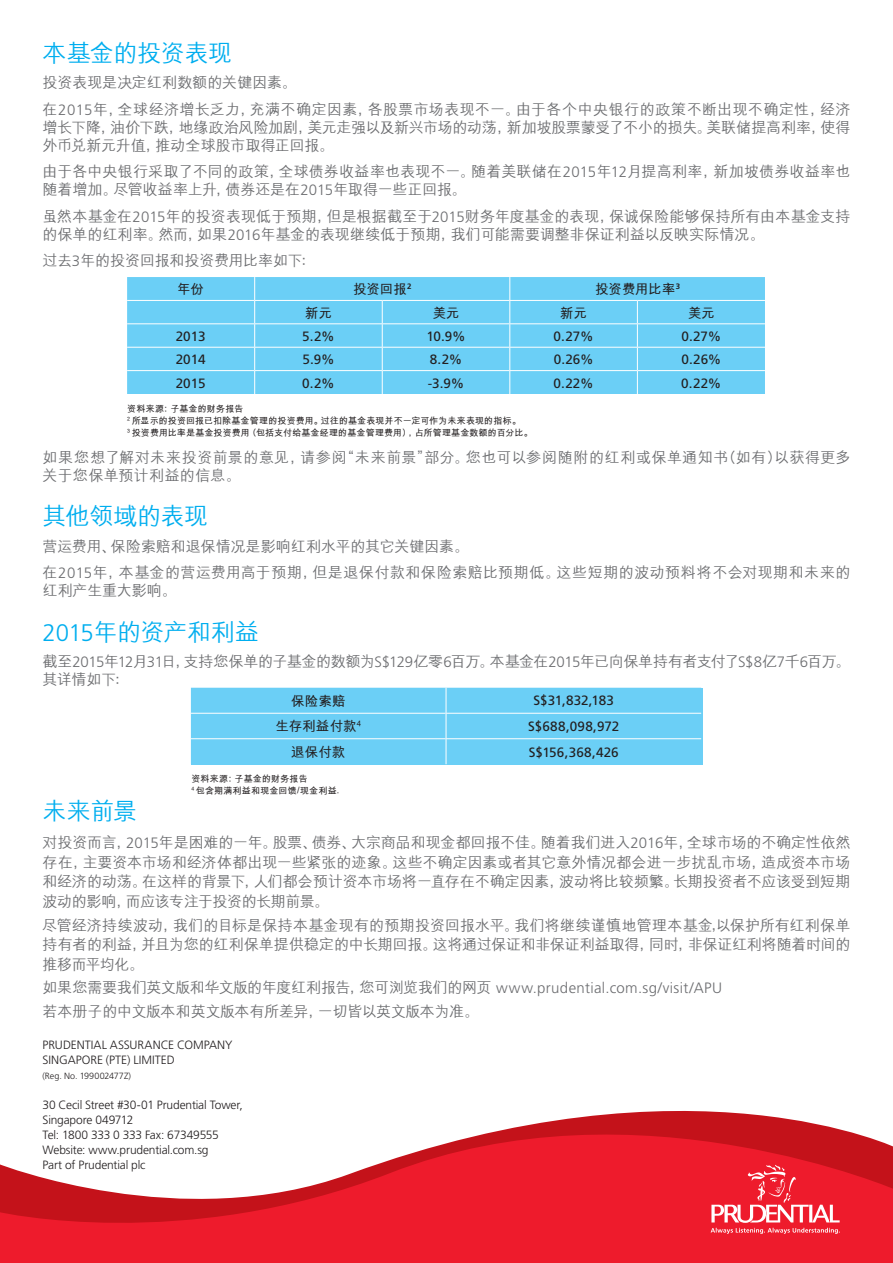
<style>
.page{position:relative;width:893px;height:1263px;background:#fff}
.page>*{position:absolute;margin:0;border:0;box-sizing:border-box;transform-origin:0 0}
.t1{font:500 24px "M Hei GB";letter-spacing:-.015em;color:#00aeef}
.body_copy{font:500 15px/18px "M Hei GB";letter-spacing:-.005em;color:#6c6d70;text-align:justify}
.body_copy-2{font:500 15px/18px "M Hei GB";letter-spacing:.035em;color:#6c6d70}
.body_copy-3{font:500 15px/18px "M Hei GB";letter-spacing:.03em;color:#6c6d70}
.t2{font:13.5px "Frutiger LT Std";color:#231f20}
.t3{font:700 13.5px "M Hei GB";color:#231f20}
.t4{font:13.5px "Frutiger LT Std";letter-spacing:.02em;color:#231f20}
.t5{font:300 12px/15px "Frutiger LT Std";letter-spacing:-.01em;color:#231f20}
.t6{font:700 9px "M Hei GB";letter-spacing:.015em;color:#231f20}
.t7{font:300 9px "Frutiger LT Std";color:#231f20}
.s1{font-family:"Frutiger LT Std";font-weight:300}
.s2{font-family:"ST Heiti TC";font-weight:300}
</style>
<div class="page">
<svg style="left:0;top:1110px;width:893px;height:153px;fill:#ee1b2c"></svg>
<svg style="left:711px;top:1165px;width:129px;height:69px;background:#f0414f"></svg>
<div style="left:127px;top:277px;width:638px;height:117px;background:#6bcff6"></div>
<hr style="left:127px;top:300px;width:128px;height:1px;background:#fff">
<hr style="left:255px;top:300px;width:127px;height:1px;background:#fff">
<hr style="left:382px;top:300px;width:128px;height:1px;background:#fff">
<hr style="left:510px;top:300px;width:127px;height:1px;background:#fff">
<hr style="left:637px;top:300px;width:128px;height:1px;background:#fff">
<hr style="left:127px;top:323px;width:128px;height:1px;background:#fff">
<hr style="left:255px;top:323px;width:127px;height:1px;background:#fff">
<hr style="left:382px;top:323px;width:128px;height:1px;background:#fff">
<hr style="left:510px;top:323px;width:127px;height:1px;background:#fff">
<hr style="left:637px;top:323px;width:128px;height:1px;background:#fff">
<hr style="left:127px;top:347px;width:128px;height:1px;background:#fff">
<hr style="left:255px;top:347px;width:127px;height:1px;background:#fff">
<hr style="left:382px;top:347px;width:128px;height:1px;background:#fff">
<hr style="left:510px;top:347px;width:127px;height:1px;background:#fff">
<hr style="left:637px;top:347px;width:128px;height:1px;background:#fff">
<hr style="left:127px;top:370px;width:128px;height:1px;background:#fff">
<hr style="left:255px;top:370px;width:127px;height:1px;background:#fff">
<svg style="left:254px;top:277px;width:1px;height:117px"></svg>
<hr style="left:382px;top:370px;width:128px;height:1px;background:#fff">
<svg style="left:382px;top:301px;width:1px;height:93px"></svg>
<hr style="left:510px;top:370px;width:127px;height:1px;background:#fff">
<svg style="left:509px;top:277px;width:1px;height:117px"></svg>
<hr style="left:637px;top:370px;width:128px;height:1px;background:#fff">
<svg style="left:637px;top:301px;width:1px;height:93px"></svg>
<div style="left:191px;top:688px;width:510px;height:76px;background:#6bcff6"></div>
<p class="t1" style="left:43px;top:41px;width:191px">本基金的投资表现</p>
<p class="body_copy" style="left:43px;top:74px;width:256px">投资表现是决定红利数额的关键因素。</p>
<p class="body_copy" style="left:43px;top:100px;width:809px">在<span class="s1">2015</span>年，全球经济增长乏力，充满不确定因素，各股票市场表现不一。由于各个中央银行的<span class="s2">政</span>策不断出现不确定性，经济增长下降，油价下跌，地缘<span class="s2">政</span>治风险加剧，美元走强以及新兴市场的动荡，新加坡股票蒙受了不小的损失。美联储提高利率，使得外币兑新元升值，推动全球股市取得正回报。</p>
<p class="body_copy" style="left:43px;top:163px;width:809px">由于各中央银行采取了不同的<span class="s2">政</span>策，全球债券收益率也表现不一。随着美联储在<span class="s1">2015</span>年<span class="s1">12</span>月提高利率，新加坡债券收益率也随着增加。尽管收益率上升，债券还是在<span class="s1">2015</span>年取得一些正回报。</p>
<p class="body_copy" style="left:43px;top:207px;width:809px">虽然本基金在<span class="s1">2015</span>年的投资表现低于预期，但是根据截至于<span class="s1">2015</span>财务年度基金的表现，保诚保险能够保持所有由本基金支持的保单的红利率。然而，如果<span class="s1">2016</span>年基金的表现继续低于预期，我们可能需要调整非保证利益以反映实际情况。</p>
<p class="body_copy" style="left:43px;top:252px;width:275px">过去<span class="s1">3</span>年的投资回报和投资费用比率如下：</p>
<p class="t3" style="left:177px;top:282px;width:28px">年份</p>
<p class="t3" style="left:353px;top:282px;width:60px">投资回报<sup>2</sup></p>
<p class="t3" style="left:595px;top:282px;width:87px">投资费用比率<sup>3</sup></p>
<p class="t3" style="left:305px;top:306px;width:28px">新元</p>
<p class="t3" style="left:433px;top:306px;width:28px">美元</p>
<p class="t3" style="left:560px;top:306px;width:28px">新元</p>
<p class="t3" style="left:688px;top:306px;width:28px">美元</p>
<p class="t2" style="left:176px;top:328px;width:32px">2013</p>
<p class="t2" style="left:302px;top:328px;width:34px">5.2%</p>
<p class="t2" style="left:426px;top:328px;width:41px">10.9%</p>
<p class="t2" style="left:554px;top:328px;width:41px">0.27%</p>
<p class="t2" style="left:681px;top:328px;width:41px">0.27%</p>
<p class="t2" style="left:176px;top:351px;width:32px">2014</p>
<p class="t2" style="left:302px;top:351px;width:34px">5.9%</p>
<p class="t2" style="left:430px;top:351px;width:34px">8.2%</p>
<p class="t2" style="left:554px;top:351px;width:41px">0.26%</p>
<p class="t2" style="left:681px;top:351px;width:41px">0.26%</p>
<p class="t2" style="left:176px;top:375px;width:32px">2015</p>
<p class="t2" style="left:302px;top:375px;width:34px">0.2%</p>
<p class="t2" style="left:428px;top:375px;width:38px">-3.9%</p>
<p class="t2" style="left:554px;top:375px;width:42px">0.22%</p>
<p class="t2" style="left:681px;top:375px;width:42px">0.22%</p>
<p class="t6" style="left:127px;top:404px;width:118px">资料来源：子基金的财务报告</p>
<p class="t6" style="left:127px;top:416px;width:395px"><sup>2</sup> 所显示的投资回报已扣除基金管理的投资费用。过往的基金表现并不一定可作为未来表现的指标。</p>
<p class="t6" style="left:127px;top:428px;width:407px"><sup>3</sup> 投资费用比率是基金投资费用（包括支付给基金经理的基金管理费用），占所管理基金数额的百分比。</p>
<p class="body_copy-2" style="left:43px;top:448px;width:809px">如果您想了解对未来投资前景的意见，请参阅“未来前景”部分。您也可以参阅随附的红利或保单通知书（如有）以获得更多关于您保单预计利益的信息。</p>
<p class="t1" style="left:43px;top:504px;width:167px">其他领域的表现</p>
<p class="body_copy" style="left:43px;top:537px;width:428px">营运费用、保险索赔和退保情况是影响红利水平的其它关键因素。</p>
<p class="body_copy-3" style="left:43px;top:563px;width:809px">在<span class="s1">2015</span>年，本基金的营运费用高于预期，但是退保付款和保险索赔比预期低。这些短期的波动预料将不会对现期和未来的红利产生重大影响。</p>
<p class="t1" style="left:43px;top:620px;width:218px"><span class="s1">2015</span>年的资产和利益</p>
<p class="body_copy" style="left:43px;top:652px;width:809px">截至<span class="s1">2015</span>年<span class="s1">12</span>月<span class="s1">31</span>日，支持您保单的子基金的数额为<span class="s1">S$129</span>亿零<span class="s1">6</span>百万。本基金在<span class="s1">2015</span>年已向保单持有者支付了<span class="s1">S$8</span>亿<span class="s1">7</span>千<span class="s1">6</span>百万。其详情如下：</p>
<p class="t3" style="left:291px;top:694px;width:56px">保险索赔</p>
<p class="t2" style="left:534px;top:693px;width:82px">S$31,832,183</p>
<p class="t3" style="left:276px;top:720px;width:87px">生存利益付款<sup>4</sup></p>
<p class="t4" style="left:528px;top:718px;width:93px">S$688,098,972</p>
<p class="t3" style="left:291px;top:745px;width:56px">退保付款</p>
<p class="t2" style="left:529px;top:744px;width:91px">S$156,368,426</p>
<p class="t6" style="left:191px;top:774px;width:118px">资料来源：子基金的财务报告</p>
<p class="t6" style="left:191px;top:786px;width:150px"><sup>4</sup> 包含期满利益和现金回馈/现金利益.</p>
<p class="t1" style="left:43px;top:799px;width:96px">未来前景</p>
<p class="body_copy" style="left:43px;top:833px;width:809px;line-height:19.5px">对投资而言，<span class="s1">2015</span>年是困难的一年。股票、债券、大宗商品和现金都回报不佳。随着我们进入<span class="s1">2016</span>年，全球市场的不确定性依然存在，主要资本市场和经济体都出现一些紧张的迹象。这些不确定因素或者其它意外情况都会进一步扰乱市场，造成资本市场和经济的动荡。在这样的背景下，人们都会预计资本市场将一直存在不确定因素，波动将比较频繁。长期投资者不应该受到短期波动的影响，而应该专注于投资的长期前景。</p>
<p class="body_copy" style="left:43px;top:915px;width:809px;line-height:19.5px">尽管经济持续波动，我们的目标是保持本基金现有的预期投资回报水平。我们将继续谨慎地管理本基金,以保护所有红利保单持有者的利益，并且为您的红利保单提供稳定的中长期回报。这将通过保证和非保证利益取得，同时，非保证红利将随着时间的推移而平均化。</p>
<p class="body_copy" style="left:43px;top:979px;width:681px">如果您需要我们英文版和华文版的年度红利报告，您可浏览我们的网页 <span class="s1">www.prudential.com.sg/visit/APU</span></p>
<p class="body_copy" style="left:43px;top:1002px;width:438px">若本册子的中文版本和英文版本有所差异，一切皆以英文版本为准。</p>
<p class="t5" style="left:43px;top:1038px;width:192px">PRUDENTIAL ASSURANCE COMPANY<br>SINGAPORE (PTE) LIMITED</p>
<p class="t7" style="left:43px;top:1071px;width:90px">(Reg. No. 199002477Z)</p>
<p class="t5" style="left:43px;top:1098px;width:202px">30 Cecil Street #30-01 Prudential Tower,<br>Singapore 049712<br>Tel: 1800 333 0 333 Fax: 67349555<br>Website: www.prudential.com.sg</p>
<p class="t5" style="left:43px;top:1158px;width:105px">Part of Prudential plc</p>
</div>
